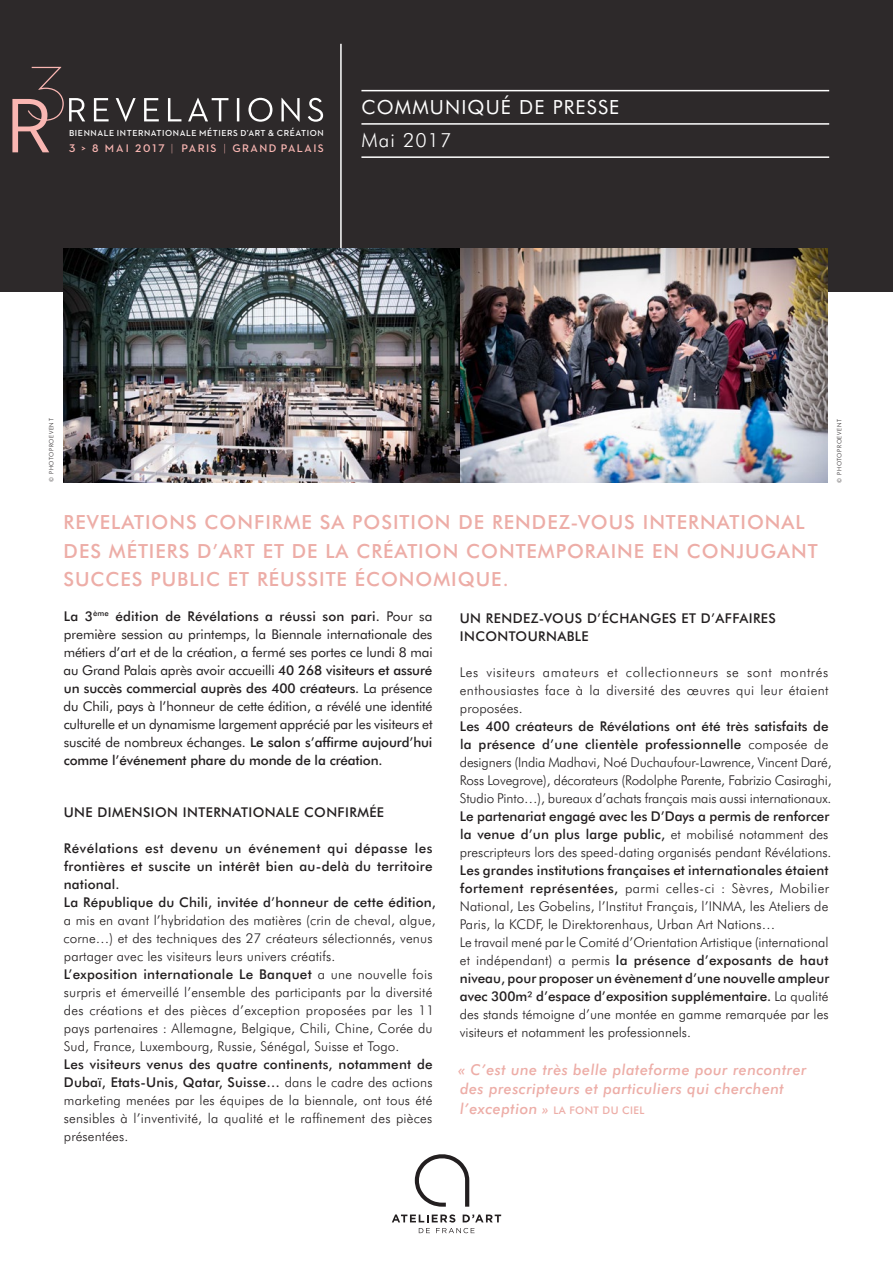
<style>
.page{position:relative;width:893px;height:1263px;background:#fff}
.page>*{position:absolute;margin:0;border:0;box-sizing:border-box;transform-origin:0 0}
.t1{font:500 19.5px/28.5px "Futura BT";letter-spacing:.05em;color:#edada7}
.t2{font:19.5px "Futura BT";letter-spacing:.06em;color:#fff}
.t3{font:300 19.5px "Futura BT";letter-spacing:.06em;color:#fff}
.t4{font:italic 500 15px/19.5px "Futura BT";letter-spacing:.03em;color:#edada7}
.t5{font:300 13.5px/18px "Futura BT";letter-spacing:.01em;color:#231f20;text-align:justify}
.t6{font:13.5px/18px "Futura BT";letter-spacing:-.01em;color:#231f20;text-align:justify}
.t7{font:300 13.5px/18px "Futura BT";letter-spacing:-.01em;color:#231f20}
.t8{font:500 13.5px/18px "Futura BT";letter-spacing:.03em;color:#231f20;text-align:justify}
.t9{font:600 11.25px "Neutraface 2 Text";letter-spacing:.13em;color:#f9b6b2}
.t10{font:500 10.5px "Futura BT";letter-spacing:.03em;color:#edada7}
.t11{font:600 8.85px "Neutraface 2 Text";letter-spacing:.06em;color:#fff}
.t12{font:300 6px "Futura BT";letter-spacing:.1em;color:#231f20}
.s1{font-weight:300}
.s2{font-weight:500}
.s3{font-style:italic;font-size:15px}
.s4{font-style:italic;font-size:13.5px}
</style>
<div class="page">
<div style="left:0;top:0;width:893px;height:291px;background:#2d292a"></div>
<svg style="left:392px;top:1214px;width:63px;height:8px"></svg>
<svg style="left:463px;top:1214px;width:38px;height:8px"></svg>
<svg style="left:419px;top:1228px;width:11px;height:5px"></svg>
<svg style="left:436px;top:1228px;width:38px;height:5px"></svg>
<svg style="left:415px;top:1154px;width:54px;height:53px"></svg>
<hr style="left:340px;top:44px;width:2px;height:205px;background:#fff">
<hr style="left:361px;top:90px;width:468px;height:1px;background:#fff">
<hr style="left:361px;top:123px;width:468px;height:2px;background:#fff">
<hr style="left:361px;top:156px;width:468px;height:2px;background:#fff">
<svg style="left:12px;top:67px;width:311px;height:85px"></svg>
<img style="left:63px;top:249px;width:764px;height:234px">
<p class="t11" style="left:69px;top:128px;width:256px">BIENNALE INTERNATIONALE MÉTIERS D’ART &amp; CRÉATION</p>
<p class="t9" style="left:69px;top:141px;width:106px">3 &gt; 8 MAI 2017 <span class="s1">|</span></p>
<p class="t9" style="left:181px;top:141px;width:144px">PARIS <span class="s1">|</span> GRAND PALAIS</p>
<p class="t2" style="left:361px;top:95px;width:259px">COMMUNIQUÉ DE PRESSE</p>
<p class="t3" style="left:361px;top:128px;width:92px">Mai 2017</p>
<p class="t12" style="left:48px;top:482px;width:65px;rotate:-90deg">© PHOTOPROEVENT</p>
<p class="t12" style="left:836px;top:483px;width:65px;rotate:-90deg">© PHOTOPROEVENT</p>
<p class="t1" style="left:63px;top:508px;width:756px">REVELATIONS CONFIRME SA POSITION DE RENDEZ-VOUS INTERNATIONAL<br>DES MÉTIERS D’ART ET DE LA CRÉATION CONTEMPORAINE EN CONJUGANT<br>SUCCES PUBLIC ET RÉUSSITE ÉCONOMIQUE.</p>
<p class="t6" style="left:64px;top:607px;width:371px"><span class="s2">La 3</span><sup>ème</sup> <span class="s2">édition de Révélations a réussi son pari.</span> Pour sa première session au printemps, la Biennale internationale des métiers d’art et de la création, a fermé ses portes ce lundi 8 mai au Grand Palais après avoir accueilli <span class="s2">40 268 visiteurs et assuré un succès commercial auprès des 400 créateurs.</span> La présence du Chili, pays à l’honneur de cette édition, a révélé une identité culturelle et un dynamisme largement apprécié par les visiteurs et suscité de nombreux échanges. <span class="s2">Le salon s’affirme aujourd’hui comme l’événement phare du monde de la création.</span></p>
<p class="t8" style="left:64px;top:803px;width:322px">UNE DIMENSION INTERNATIONALE CONFIRMÉE</p>
<p class="t8" style="left:64px;top:839px;width:370px">Révélations est devenu un événement qui dépasse les frontières et suscite un intérêt bien au-delà du territoire national.</p>
<p class="t5" style="left:64px;top:893px;width:374px;text-align:left"><span class="s2">La République du Chili, invitée d’honneur de cette édition, </span>a mis en avant l’hybridation des matières (crin de cheval, algue, corne…) et des techniques des 27 créateurs sélectionnés, venus partager avec les visiteurs leurs univers créatifs.</p>
<p class="t5" style="left:64px;top:965px;width:372px;text-align:left"><span class="s2">L’exposition internationale Le Banquet</span> a une nouvelle fois surpris et émerveillé l’ensemble des participants par la diversité des créations et des pièces d’exception proposées par les 11 pays partenaires : Allemagne, Belgique, Chili, Chine, Corée du Sud, France, Luxembourg, Russie, Sénégal, Suisse et Togo.</p>
<p class="t5" style="left:64px;top:1055px;width:370px"><span class="s2">Les visiteurs venus des quatre continents, notamment de Dubaï, Etats-Unis, Qatar, Suisse…</span> dans le cadre des actions marketing menées par les équipes de la biennale, ont tous été sensibles à l’inventivité, la qualité et le raffinement des pièces présentées.</p>
<p class="t8" style="left:460px;top:609px;width:318px">UN RENDEZ-VOUS D’ÉCHANGES ET D’AFFAIRES<br>INCONTOURNABLE</p>
<p class="t5" style="left:460px;top:663px;width:370px">Les visiteurs amateurs et collectionneurs se sont montrés enthousiastes face à la diversité des œuvres qui leur étaient proposées.</p>
<p class="t7" style="left:460px;top:717px;width:373px"><span class="s2">Les 400 créateurs de Révélations ont été très satisfaits de la présence d’une clientèle professionnelle</span> composée de designers (India Madhavi, Noé Duchaufour-Lawrence, Vincent Daré, Ross Lovegrove), décorateurs (Rodolphe Parente, Fabrizio Casiraghi, Studio Pinto…), bureaux d’achats français mais aussi internationaux.</p>
<p class="t5" style="left:460px;top:807px;width:373px;text-align:left"><span class="s2">Le partenariat engagé avec les D’Days a permis de renforcer la venue d’un plus large public,</span> et mobilisé notamment des prescripteurs lors des speed-dating organisés pendant Révélations.</p>
<p class="t5" style="left:460px;top:861px;width:371px"><span class="s2">Les grandes institutions françaises et internationales étaient fortement représentées,</span> parmi celles-ci : Sèvres, Mobilier National, Les Gobelins, l’Institut Français, l’INMA, les Ateliers de Paris, la KCDF, le Direktorenhaus, Urban Art Nations…</p>
<p class="t5" style="left:460px;top:933px;width:371px">Le travail mené par le Comité d’Orientation Artistique (international et indépendant) a permis <span class="s2">la présence d’exposants de haut niveau, pour proposer un évènement d’une nouvelle ampleur avec 300m² d’espace d’exposition supplémentaire.</span> La qualité des stands témoigne d’une montée en gamme remarquée par les visiteurs et notamment les professionnels.</p>
<p class="t4" style="left:458px;top:1059px;width:350px">« C’est une très belle plateforme pour rencontrer des prescripteurs et particuliers qui cherchent</p>
<p class="t10" style="left:460px;top:1103px;width:186px"><span class="s3">l’exception</span> <span class="s4">»</span> LA FONT DU CIEL</p>
</div>
